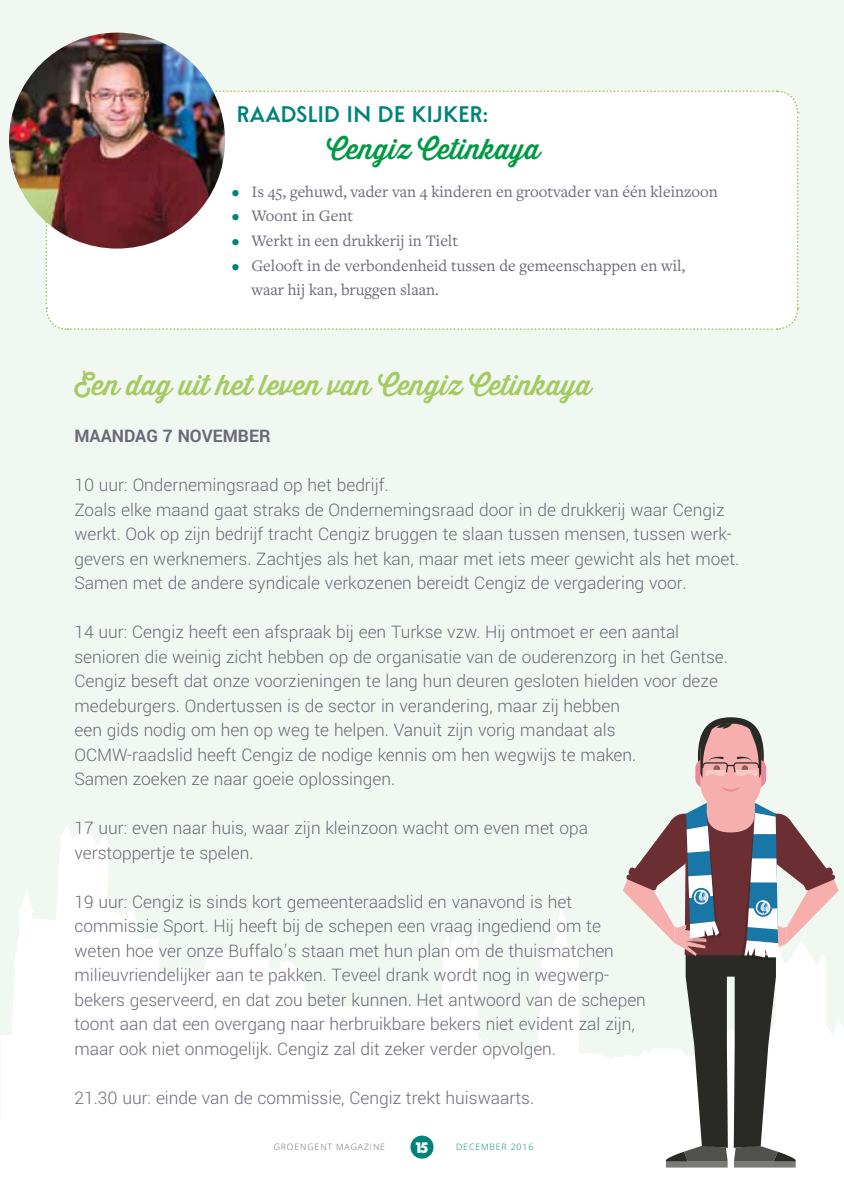
<style>
.page{position:relative;width:844px;height:1191px;background:#fff}
.page>*{position:absolute;margin:0;border:0;box-sizing:border-box;transform-origin:0 0}
.t1{font:500 28px "Thirsty Script";color:#a4ca61}
.t2{font:500 28px "Thirsty Script";color:#009a44}
.t3{font:600 23.45px "Simplo";color:#008379}
.t4{font:300 19.25px/24.5px "Yantramanav";color:#6d6878}
.t5{font:700 19.25px "Yantramanav";color:#6d6878}
.t6{font:16.62px/24.5px "Freight Text Pro";color:#6d6878}
.t7{font:900 15.75px "Simplo";color:#fff}
.t8{font:300 8.75px "Open Sans";letter-spacing:.1em;color:#6d6878}
.t9{font:300 8.75px "Open Sans";letter-spacing:.1em;color:#008379}
.s1{color:#008379}
</style>
<div class="page">
<div style="left:0;top:0;width:843px;height:1191px;background:#f1f8f2"></div>
<div style="left:45px;top:90px;width:754px;height:240px;background:#fff"></div>
<svg style="left:0;top:826px;width:843px;height:365px;fill:#fff"></svg>
<img style="left:9px;top:33px;width:216px;height:215px;border-radius:108px">
<div style="left:410px;top:1135px;width:23px;height:23px;background:#008379;border-radius:50%"></div>
<div style="left:733px;top:1161px;width:62px;height:6px;background:#7a7a76"></div>
<div style="left:665px;top:1161px;width:62px;height:6px;background:#7a7a76"></div>
<svg style="left:622px;top:717px;width:216px;height:444px"></svg>
<p class="t3" style="left:236px;top:100px;width:253px">RAADSLID IN DE KIJKER:</p>
<h1 class="t2" style="left:326px;top:129px;width:215px">Cengiz Cetinkaya</h1>
<p class="t6" style="left:231px;top:179px;width:487px"><span class="s1">•</span> Is 45, gehuwd, vader van 4 kinderen en grootvader van één kleinzoon</p>
<p class="t6" style="left:231px;top:203px;width:123px"><span class="s1">•</span> Woont in Gent</p>
<p class="t6" style="left:231px;top:228px;width:228px"><span class="s1">•</span> Werkt in een drukkerij in Tielt</p>
<p class="t6" style="left:251px;top:252px;width:435px;text-indent:-20px"><span class="s1">•</span> Gelooft in de verbondenheid tussen de gemeenschappen en wil, waar hij kan, bruggen slaan.</p>
<h1 class="t1" style="left:74px;top:364px;width:518px">Een dag uit het leven van Cengiz Cetinkaya</h1>
<p class="t5" style="left:74px;top:424px;width:197px">MAANDAG 7 NOVEMBER</p>
<p class="t4" style="left:74px;top:473px;width:666px">10 uur: Ondernemingsraad op het bedrijf.<br>Zoals elke maand gaat straks de Ondernemingsraad door in de drukkerij waar Cengiz werkt. Ook op zijn bedrijf tracht Cengiz bruggen te slaan tussen mensen, tussen werk&shy;gevers en werknemers. Zachtjes als het kan, maar met iets meer gewicht als het moet.<br>Samen met de andere syndicale verkozenen bereidt Cengiz de vergadering voor.</p>
<p class="t4" style="left:74px;top:620px;width:655px">14 uur: Cengiz heeft een afspraak bij een Turkse vzw. Hij ontmoet er een aantal senioren die weinig zicht hebben op de organisatie van de ouderenzorg in het Gentse.<br>Cengiz beseft dat onze voorzieningen te lang hun deuren gesloten hielden voor deze medeburgers. Ondertussen is de sector in verandering, maar zij hebben<br>een gids nodig om hen op weg te helpen. Vanuit zijn vorig mandaat als OCMW-raadslid heeft Cengiz de nodige kennis om hen wegwijs te maken.<br>Samen zoeken ze naar goeie oplossingen.</p>
<p class="t4" style="left:74px;top:816px;width:515px">17 uur: even naar huis, waar zijn kleinzoon wacht om even met opa verstoppertje te spelen.</p>
<p class="t4" style="left:74px;top:889px;width:573px">19 uur: Cengiz is sinds kort gemeenteraadslid en vanavond is het commissie Sport. Hij heeft bij de schepen een vraag ingediend om te weten hoe ver onze Buffalo’s staan met hun plan om de thuismatchen milieuvriendelijker aan te pakken. Teveel drank wordt nog in wegwerp&shy;bekers geserveerd, en dat zou beter kunnen. Het antwoord van de schepen toont aan dat een overgang naar herbruikbare bekers niet evident zal zijn, maar ook niet onmogelijk. Cengiz zal dit zeker verder opvolgen.</p>
<p class="t4" style="left:74px;top:1085px;width:461px">21.30 uur: einde van de commissie, Cengiz trekt huiswaarts.</p>
<p class="t8" style="left:273px;top:1140px;width:113px">GROENGENT MAGAZINE</p>
<p class="t7" style="left:415px;top:1138px;width:14px">15</p>
<p class="t9" style="left:456px;top:1140px;width:79px">DECEMBER 2016</p>
</div>
